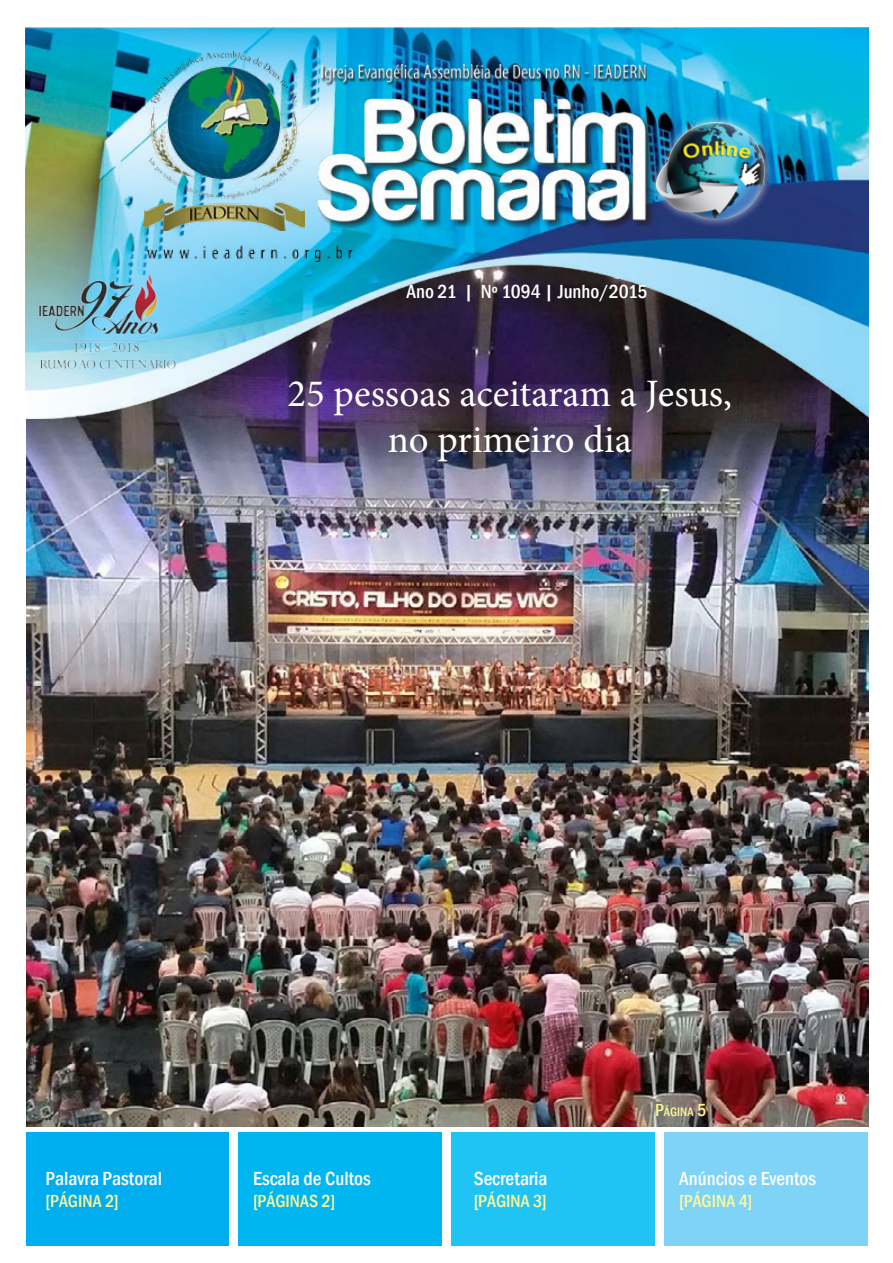
<style>
.page{position:relative;width:893px;height:1263px;background:#fff}
.page>*{position:absolute;margin:0;border:0;box-sizing:border-box;transform-origin:0 0}
.t1{font:38.85px/46.7px "Minion Pro";color:#fff;text-align:center}
.t2{font:500 condensed 19.5px "Franklin Gothic";color:#fff}
.t3{font:500 condensed 18px "Franklin Gothic";color:#fff799}
.t4{font:500 condensed 12.6px "Franklin Gothic";color:#fff799}
.s1{font-size:18px}
</style>
<div class="page">
<img style="left:26px;top:418px;width:842px;height:709px">
<img style="left:26px;top:28px;width:842px;height:390px">
<div style="left:403px;top:283px;width:245px;height:22px;background:#231f20;opacity:.25"></div>
<div style="left:646px;top:112px;width:128px;height:116px;background:#fff;opacity:.75"></div>
<div style="left:567px;top:74px;width:217px;height:147px;background:#fff;opacity:.75"></div>
<img style="left:148px;top:65px;width:506px;height:197px">
<img style="left:144px;top:51px;width:161px;height:180px">
<div style="left:26px;top:1132px;width:203px;height:114px;background:#00aeef"></div>
<div style="left:238px;top:1132px;width:204px;height:114px;background:#00b6f1"></div>
<div style="left:451px;top:1132px;width:204px;height:114px;background:#20c4f4"></div>
<div style="left:664px;top:1132px;width:204px;height:114px;background:#7ed3f7"></div>
<img style="left:35px;top:264px;width:144px;height:113px">
<p class="t2" style="left:406px;top:279px;width:243px">Ano 21 | Nº 1094 | Junho/2015</p>
<h1 class="t1" style="left:287px;top:370px;width:446px">25 pessoas aceitaram a Jesus, no primeiro dia</h1>
<p class="t2" style="left:46px;top:1166px;width:118px">Palavra Pastoral</p>
<p class="t3" style="left:46px;top:1189px;width:75px">[PÁGINA 2]</p>
<p class="t2" style="left:253px;top:1166px;width:119px">Escala de Cultos</p>
<p class="t3" style="left:253px;top:1189px;width:84px">[PÁGINAS 2]</p>
<p class="t2" style="left:474px;top:1166px;width:75px">Secretaria</p>
<p class="t3" style="left:474px;top:1189px;width:75px">[PÁGINA 3]</p>
<p class="t4" style="left:655px;top:1104px;width:53px"><span class="s1">P</span>ágina <span class="s1">5</span></p>
<p class="t2" style="left:679px;top:1166px;width:138px">Anúncios e Eventos</p>
<p class="t3" style="left:679px;top:1189px;width:75px">[PÁGINA 4]</p>
</div>
